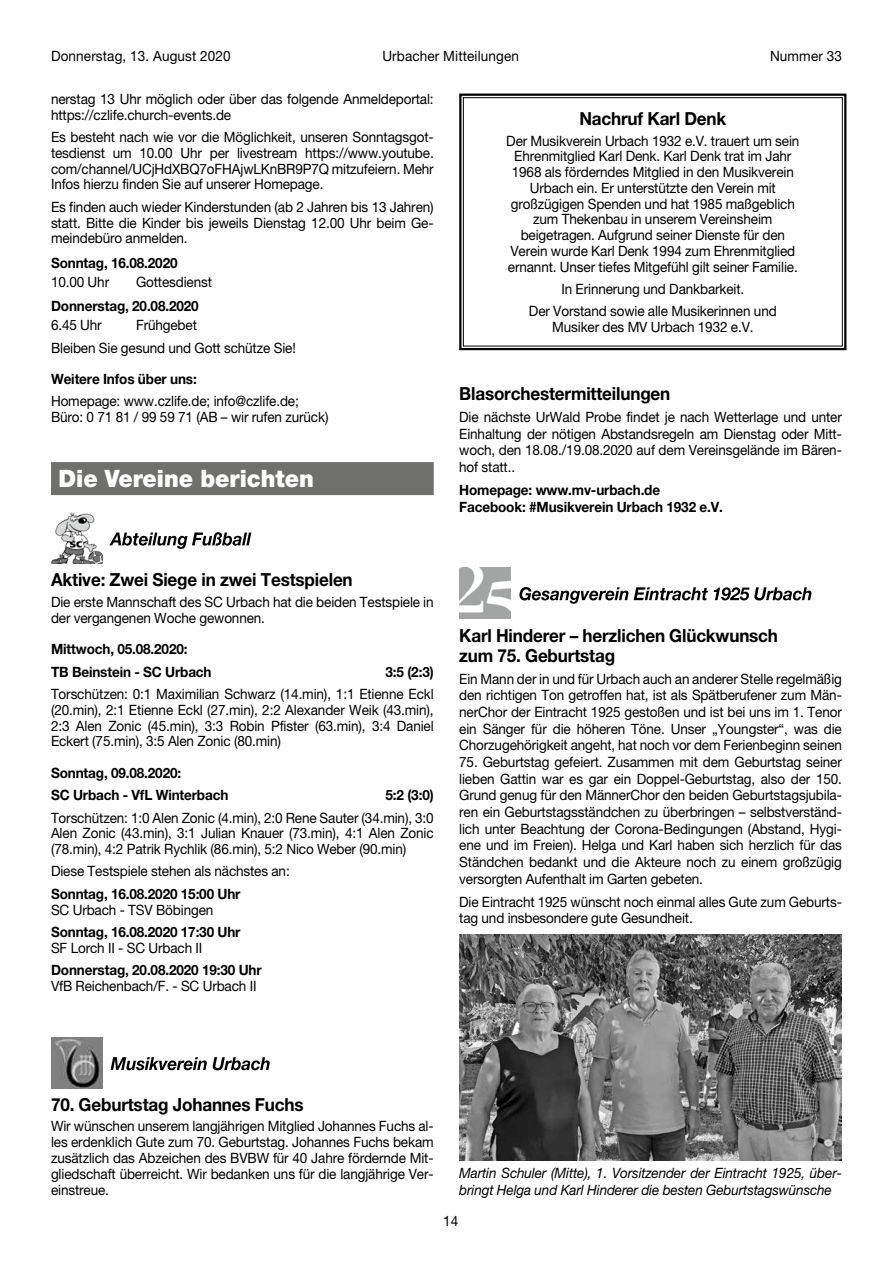
<style>
.page{position:relative;width:893px;height:1263px;background:#fff}
.page>*{position:absolute;margin:0;border:0;box-sizing:border-box;transform-origin:0 0}
.t1{font:900 24px "Helvetica Neue LT Pro";color:#fff;scale:.95 1}
.t2{font:700 18px/20.4px "Helvetica Neue LT Pro";letter-spacing:-.01em;color:#000;scale:.95 1}
.t3{font:14.25px/15.9px "Helvetica Neue LT Pro";letter-spacing:-.01em;color:#000;text-align:justify;scale:.95 1}
.t4{font:700 14.25px/22.2px "Helvetica Neue LT Pro";letter-spacing:-.01em;color:#000;scale:.95 1}
.t5{font:italic 14.25px/16.6px "Helvetica Neue LT Pro";letter-spacing:-.01em;color:#000;scale:.95 1}
.t6{font:14.25px "Helvetica Neue LT Pro";letter-spacing:.01em;color:#000;scale:.95 1}
</style>
<div class="page">
<svg style="left:459px;top:93px;width:388px;height:258px"></svg>
<div style="left:463px;top:97px;width:380px;height:249px;border:1px solid #000"></div>
<img style="left:459px;top:568px;width:51px;height:51px">
<svg style="left:519px;top:587px;width:109px;height:17px"></svg>
<svg style="left:634px;top:587px;width:74px;height:13px"></svg>
<svg style="left:714px;top:587px;width:97px;height:13px"></svg>
<img style="left:459px;top:935px;width:383px;height:225px">
<div style="left:51px;top:462px;width:383px;height:33px;background:#6f6f6e"></div>
<img style="left:51px;top:513px;width:51px;height:51px">
<svg style="left:109px;top:532px;width:142px;height:17px"></svg>
<svg style="left:111px;top:1057px;width:96px;height:13px"></svg>
<svg style="left:213px;top:1057px;width:57px;height:13px"></svg>
<img style="left:51px;top:1037px;width:51px;height:51px">
<p class="t6" style="left:51px;top:48px;width:191px">Donnerstag, 13. August 2020</p>
<p class="t6" style="left:382px;top:48px;width:145px">Urbacher Mitteilungen</p>
<p class="t6" style="left:770px;top:48px;width:77px">Nummer 33</p>
<p class="t3" style="left:51px;top:91px;width:404px">nerstag 13 Uhr möglich oder über das folgende Anmeldeportal: https://czlife.church-events.de</p>
<p class="t3" style="left:51px;top:129px;width:404px">Es besteht nach wie vor die Möglichkeit, unseren Sonntagsgot&shy;tesdienst um 10.00 Uhr per livestream https://www.youtube. com/channel/UCjHdXBQ7oFHAjwLKnBR9P7Q mitzufeiern. Mehr Infos hierzu finden Sie auf unserer Homepage.</p>
<p class="t3" style="left:51px;top:198px;width:404px">Es finden auch wieder Kinderstunden (ab 2 Jahren bis 13 Jahren) statt. Bitte die Kinder bis jeweils Dienstag 12.00 Uhr beim Ge&shy;meindebüro anmelden.</p>
<p class="t4" style="left:51px;top:251px;width:135px">Sonntag, 16.08.2020</p>
<p class="t3" style="left:51px;top:274px;width:63px">10.00 Uhr</p>
<p class="t3" style="left:136px;top:274px;width:81px">Gottesdienst</p>
<p class="t4" style="left:51px;top:295px;width:157px">Donnerstag, 20.08.2020</p>
<p class="t3" style="left:51px;top:317px;width:55px">6.45 Uhr</p>
<p class="t3" style="left:51px;top:314px;width:259px;line-height:22.2px;text-indent:85px">Frühgebet<br>Bleiben Sie gesund und Gott schütze Sie!</p>
<p class="t4" style="left:51px;top:368px;width:155px">Weitere Infos über uns:</p>
<p class="t3" style="left:51px;top:393px;width:294px">Homepage: www.czlife.de; info@czlife.de;<br>Büro: 0 71 81 / 99 59 71 (AB – wir rufen zurück)</p>
<h1 class="t1" style="left:58px;top:464px;width:271px">Die Vereine berichten</h1>
<p class="t2" style="left:51px;top:569px;width:319px">Aktive: Zwei Siege in zwei Testspielen</p>
<p class="t3" style="left:51px;top:594px;width:404px">Die erste Mannschaft des SC Urbach hat die beiden Testspiele in der vergangenen Woche gewonnen.</p>
<p class="t4" style="left:51px;top:638px;width:171px">Mittwoch, 05.08.2020:<br>TB Beinstein - SC Urbach</p>
<p class="t4" style="left:386px;top:660px;width:52px">3:5 (2:3)</p>
<p class="t3" style="left:51px;top:685px;width:404px">Torschützen: 0:1 Maximilian Schwarz (14.min), 1:1 Etienne Eckl (20.min), 2:1 Etienne Eckl (27.min), 2:2 Alexander Weik (43.min), 2:3 Alen Zonic (45.min), 3:3 Robin Pfister (63.min), 3:4 Daniel Eckert (75.min), 3:5 Alen Zonic (80.min)</p>
<p class="t4" style="left:51px;top:761px;width:188px">Sonntag, 09.08.2020:<br>SC Urbach - VfL Winterbach</p>
<p class="t4" style="left:386px;top:784px;width:52px">5:2 (3:0)</p>
<p class="t3" style="left:51px;top:809px;width:404px">Torschützen: 1:0 Alen Zonic (4.min), 2:0 Rene Sauter (34.min), 3:0<br>Alen Zonic (43.min), 3:1 Julian Knauer (73.min), 4:1 Alen Zonic (78.min), 4:2 Patrik Rychlik (86.min), 5:2 Nico Weber (90.min)</p>
<p class="t3" style="left:51px;top:863px;width:253px">Diese Testspiele stehen als nächstes an:</p>
<p class="t4" style="left:51px;top:882px;width:201px">Sonntag, 16.08.2020 15:00 Uhr</p>
<p class="t3" style="left:51px;top:901px;width:172px">SC Urbach - TSV Böbingen</p>
<p class="t4" style="left:51px;top:920px;width:201px">Sonntag, 16.08.2020 17:30 Uhr</p>
<p class="t3" style="left:51px;top:939px;width:161px">SF Lorch II - SC Urbach II</p>
<p class="t4" style="left:51px;top:958px;width:223px">Donnerstag, 20.08.2020 19:30 Uhr</p>
<p class="t3" style="left:51px;top:977px;width:218px">VfB Reichenbach/F. - SC Urbach II</p>
<p class="t2" style="left:579px;top:108px;width:156px">Nachruf Karl Denk</p>
<p class="t3" style="left:506px;top:132px;width:310px;text-align:center">Der Musikverein Urbach 1932 e.V. trauert um sein Ehrenmitglied Karl Denk. Karl Denk trat im Jahr 1968 als förderndes Mitglied in den Musikverein Urbach ein. Er unterstützte den Verein mit großzügigen Spenden und hat 1985 maßgeblich zum Thekenbau in unserem Vereinsheim beigetragen. Aufgrund seiner Dienste für den Verein wurde Karl Denk 1994 zum Ehrenmitglied ernannt. Unser tiefes Mitgefühl gilt seiner Familie.</p>
<p class="t3" style="left:529px;top:277px;width:262px;line-height:22.2px;text-align:center">In Erinnerung und Dankbarkeit.<br>Der Vorstand sowie alle Musikerinnen und</p>
<p class="t3" style="left:552px;top:318px;width:213px">Musiker des MV Urbach 1932 e.V.</p>
<p class="t2" style="left:459px;top:383px;width:224px">Blasorchestermitteilungen</p>
<p class="t3" style="left:459px;top:408px;width:404px;line-height:16.6px">Die nächste UrWald Probe findet je nach Wetterlage und unter Einhaltung der nötigen Abstandsregeln am Dienstag oder Mitt&shy;woch, den 18.08./19.08.2020 auf dem Vereinsgelände im Bären&shy;hof statt..</p>
<p class="t4" style="left:459px;top:481px;width:279px;line-height:16.6px">Homepage: www.mv-urbach.de<br>Facebook: #Musikverein Urbach 1932 e.V.</p>
<p class="t2" style="left:459px;top:625px;width:337px">Karl Hinderer – herzlichen Glückwunsch zum 75. Geburtstag</p>
<p class="t3" style="left:459px;top:670px;width:404px;line-height:16.6px">Ein Mann der in und für Urbach auch an anderer Stelle regelmäßig den richtigen Ton getroffen hat, ist als Spätberufener zum Män&shy;nerChor der Eintracht 1925 gestoßen und ist bei uns im 1. Tenor ein Sänger für die höheren Töne. Unser „Youngster“, was die Chorzugehörigkeit angeht, hat noch vor dem Ferienbeginn seinen</p>
<p class="t3" style="left:459px;top:753px;width:404px;line-height:16.6px">75. Geburtstag gefeiert. Zusammen mit dem Geburtstag seiner lieben Gattin war es gar ein Doppel-Geburtstag, also der 150.<br>Grund genug für den MännerChor den beiden Geburtstagsjubila&shy;ren ein Geburtstagsständchen zu überbringen – selbstverständ&shy;lich unter Beachtung der Corona-Bedingungen (Abstand, Hygi&shy;ene und im Freien). Helga und Karl haben sich herzlich für das Ständchen bedankt und die Akteure noch zu einem großzügig versorgten Aufenthalt im Garten gebeten.</p>
<p class="t3" style="left:459px;top:893px;width:404px;line-height:16.6px">Die Eintracht 1925 wünscht noch einmal alles Gute zum Geburts&shy;tag und insbesondere gute Gesundheit.</p>
<p class="t2" style="left:51px;top:1094px;width:267px">70. Geburtstag Johannes Fuchs</p>
<p class="t3" style="left:51px;top:1118px;width:404px">Wir wünschen unserem langjährigen Mitglied Johannes Fuchs al&shy;les erdenklich Gute zum 70. Geburtstag. Johannes Fuchs bekam zusätzlich das Abzeichen des BVBW für 40 Jahre fördernde Mit&shy;gliedschaft überreicht. Wir bedanken uns für die langjährige Ver&shy;einstreue.</p>
<p class="t5" style="left:459px;top:1165px;width:404px">Martin Schuler (Mitte), 1. Vorsitzender der Eintracht 1925, über&shy;bringt Helga und Karl Hinderer die besten Geburtstagswünsche</p>
<p class="t3" style="left:443px;top:1213px;width:17px">14</p>
</div>
